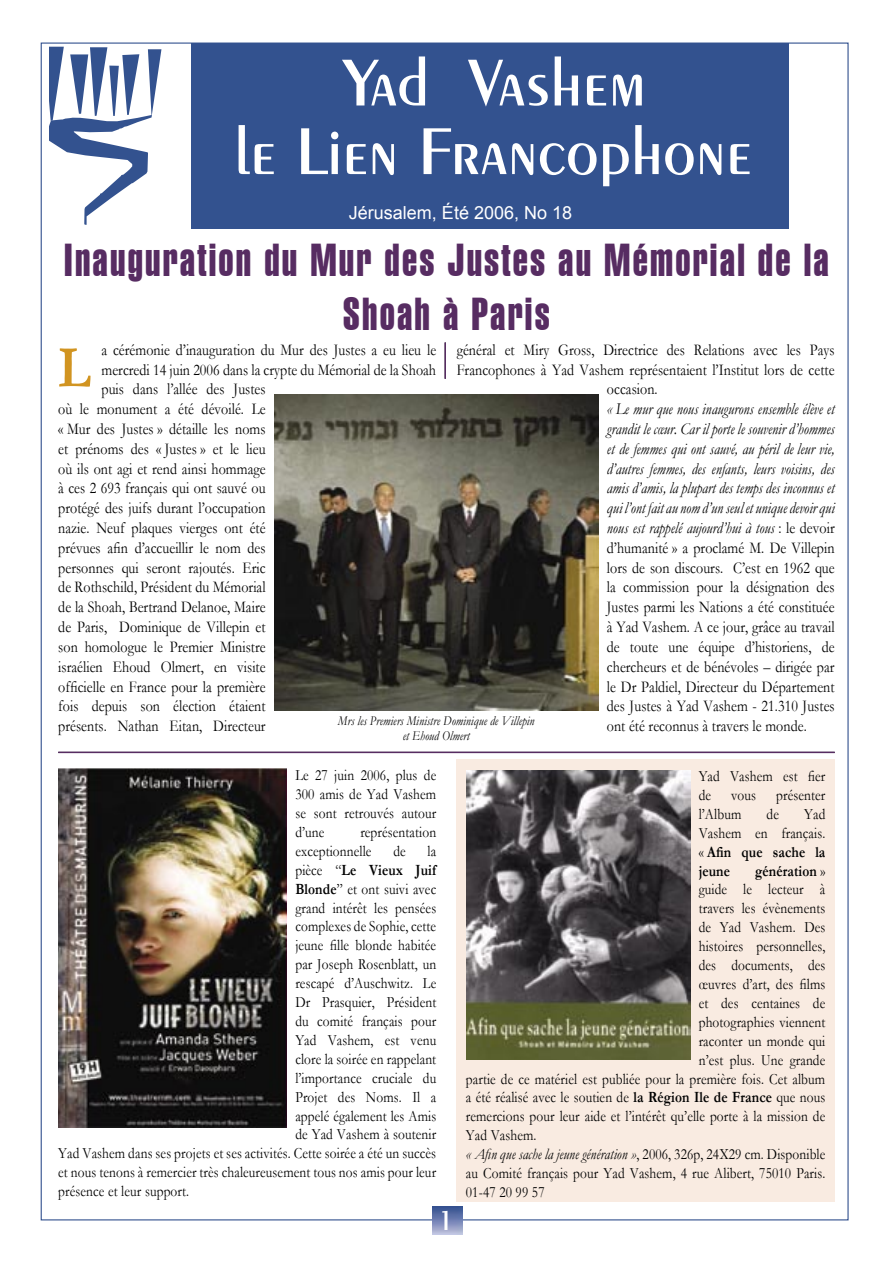
<style>
.page{position:relative;width:893px;height:1263px;background:#fff}
.page>*{position:absolute;margin:0;border:0;box-sizing:border-box;transform-origin:0 0}
.text{font:700 60px "Garamond";color:#d19421;scale:.85 1}
.cot{font:45px/54px "Swiss 911 BT Extra Compressed";letter-spacing:.05em;color:#572c62;text-align:center}
.t1{font:600 28.5px "Exotic 350 BT";color:#fff}
.t2{font:18px "Arial";color:#fff}
.text-2{font:16.5px/19.8px "Garamond";letter-spacing:.005em;color:#000;text-align:justify;scale:.85 1}
.text-3{font:15.75px/18.9px "Garamond";letter-spacing:.01em;color:#000;text-align:justify;scale:.85 1}
.text-4{font:700 15.75px "Garamond";letter-spacing:.01em;color:#000;scale:.85 1}
.pic{font:italic 13.5px/15px "Garamond";letter-spacing:.01em;color:#000;text-align:center;scale:.85 1}
.s1{font-style:italic}
.s2{font-weight:400}
.s3{font-weight:700}
</style>
<div class="page">
<img style="left:433px;top:1207px;width:29px;height:27px">
<div style="left:457px;top:759px;width:378px;height:442px;background:#f9ebe1"></div>
<div style="left:191px;top:43px;width:598px;height:186px;background:#33528f"></div>
<svg style="left:342px;top:56px;width:83px;height:49px"></svg>
<svg style="left:468px;top:60px;width:80px;height:47px"></svg>
<svg style="left:555px;top:56px;width:23px;height:49px"></svg>
<svg style="left:587px;top:75px;width:19px;height:30px"></svg>
<svg style="left:613px;top:75px;width:29px;height:31px"></svg>
<svg style="left:239px;top:125px;width:35px;height:49px"></svg>
<svg style="left:301px;top:128px;width:37px;height:46px"></svg>
<svg style="left:347px;top:144px;width:19px;height:30px"></svg>
<svg style="left:373px;top:143px;width:21px;height:32px"></svg>
<svg style="left:424px;top:128px;width:109px;height:47px"></svg>
<svg style="left:540px;top:143px;width:57px;height:32px"></svg>
<svg style="left:603px;top:144px;width:26px;height:42px"></svg>
<svg style="left:635px;top:125px;width:24px;height:49px"></svg>
<svg style="left:665px;top:143px;width:29px;height:32px"></svg>
<svg style="left:700px;top:143px;width:21px;height:32px"></svg>
<svg style="left:730px;top:144px;width:20px;height:30px"></svg>
<svg style="left:49px;top:47px;width:112px;height:178px"></svg>
<img style="left:274px;top:394px;width:324px;height:316px">
<img style="left:58px;top:769px;width:229px;height:358px">
<img style="left:467px;top:771px;width:223px;height:288px">
<hr style="left:58px;top:752px;width:777px;height:1px;background:#572c62">
<hr style="left:444px;top:342px;width:2px;height:37px;background:#572c62">
<p class="t2" style="left:349px;top:200px;width:225px">Jérusalem, Été 2006, No 18</p>
<p class="cot" style="left:64px;top:233px;width:766px">Inauguration du Mur des Justes au Mémorial de la<br>Shoah à Paris</p>
<p class="text" style="left:58px;top:327px;width:40px">L</p>
<p class="text-2" style="left:101px;top:339px;width:395px">a cérémonie d’inauguration du Mur des Justes a eu lieu le</p>
<p class="text-2" style="left:101px;top:359px;width:395px">mercredi 14 juin 2006 dans la crypte du Mémorial de la Shoah</p>
<p class="text-2" style="left:101px;top:379px;width:195px">puis dans l’allée des Justes</p>
<p class="text-2" style="left:58px;top:399px;width:245px">où le monument a été dévoilé. Le</p>
<p class="text-2" style="left:58px;top:419px;width:245px">« Mur des Justes » détaille les noms</p>
<p class="text-2" style="left:58px;top:438px;width:245px">et prénoms des « Justes » et le lieu</p>
<p class="text-2" style="left:58px;top:458px;width:246px">où ils ont agi et rend ainsi hommage</p>
<p class="text-2" style="left:58px;top:478px;width:245px">à ces 2 693 français qui ont sauvé ou</p>
<p class="text-2" style="left:58px;top:498px;width:245px">protégé des juifs durant l’occupation</p>
<p class="text-2" style="left:58px;top:518px;width:245px">nazie. Neuf plaques vierges ont été</p>
<p class="text-2" style="left:58px;top:537px;width:245px">prévues afin d’accueillir le nom des</p>
<p class="text-2" style="left:58px;top:557px;width:245px">personnes qui seront rajoutés. Eric</p>
<p class="text-2" style="left:58px;top:577px;width:245px">de Rothschild, Président du Mémorial</p>
<p class="text-2" style="left:58px;top:597px;width:245px">de la Shoah, Bertrand Delanoe, Maire</p>
<p class="text-2" style="left:58px;top:617px;width:245px">de Paris, Dominique de Villepin et</p>
<p class="text-2" style="left:58px;top:636px;width:245px">son homologue le Premier Ministre</p>
<p class="text-2" style="left:58px;top:656px;width:245px">israélien Ehoud Olmert, en visite</p>
<p class="text-2" style="left:58px;top:676px;width:245px">officielle en France pour la première</p>
<p class="text-2" style="left:58px;top:696px;width:245px">fois depuis son élection étaient</p>
<p class="text-2" style="left:58px;top:716px;width:245px">présents. Nathan Eitan, Directeur</p>
<p class="text-2" style="left:457px;top:339px;width:446px">général et Miry Gross, Directrice des Relations avec les Pays</p>
<p class="text-2" style="left:457px;top:359px;width:446px">Francophones à Yad Vashem représentaient l’Institut lors de cette</p>
<p class="text-2" style="left:607px;top:379px;width:61px">occasion.</p>
<p class="text-2" style="left:607px;top:399px;width:270px"><span class="s1">« Le mur que nous inaugurons ensemble élève et grandit le cœur. Car il porte le souvenir d’hommes et de femmes qui ont sauvé, au péril de leur vie, d’autres femmes, des enfants, leurs voisins, des amis d’amis, la plupart des temps des inconnus et qui l’ont fait au nom d’un seul et unique devoir qui nous est rappelé aujourd’hui à tous</span> : le devoir d’humanité » a proclamé M. De Villepin lors de son discours. C’est en 1962 que la commission pour la désignation des Justes parmi les Nations a été constituée à Yad Vashem. A ce jour, grâce au travail de toute une équipe d’historiens, de chercheurs et de bénévoles – dirigée par le Dr Paldiel, Directeur du Département des Justes à Yad Vashem - 21.310 Justes ont été reconnus à travers le monde.</p>
<p class="pic" style="left:338px;top:712px;width:233px">Mrs les Premiers Ministre Dominique de Villepin et Ehoud Olmert</p>
<p class="text-3" style="left:295px;top:765px;width:167px">Le 27 juin 2006, plus de 300 amis de Yad Vashem se sont retrouvés autour d’une</p>
<p class="text-3" style="left:295px;top:822px;width:167px;text-indent:65px">représentation exceptionnelle</p>
<p class="text-3" style="left:393px;top:841px;width:16px">de</p>
<p class="text-3" style="left:428px;top:841px;width:12px">la</p>
<p class="text-4" style="left:295px;top:859px;width:167px"><span class="s2">pièce “</span>Le Vieux Juif</p>
<p class="text-3" style="left:295px;top:879px;width:167px"><span class="s3">Blonde</span>” et ont suivi avec</p>
<p class="text-3" style="left:295px;top:898px;width:167px">grand intérêt les pensées</p>
<p class="text-3" style="left:295px;top:917px;width:167px">complexes de Sophie, cette</p>
<p class="text-3" style="left:295px;top:935px;width:167px">jeune fille blonde habitée</p>
<p class="text-3" style="left:295px;top:954px;width:167px">par Joseph Rosenblatt, un</p>
<p class="text-3" style="left:295px;top:973px;width:167px">rescapé d’Auschwitz. Le</p>
<p class="text-3" style="left:295px;top:992px;width:167px">Dr Prasquier, Président</p>
<p class="text-3" style="left:295px;top:1011px;width:167px">du comité français pour</p>
<p class="text-3" style="left:295px;top:1030px;width:167px">Yad Vashem, est venu</p>
<p class="text-3" style="left:295px;top:1049px;width:167px">clore la soirée en rappelant</p>
<p class="text-3" style="left:295px;top:1068px;width:167px">l’importance cruciale du</p>
<p class="text-3" style="left:295px;top:1087px;width:167px">Projet des Noms. Il a</p>
<p class="text-3" style="left:295px;top:1106px;width:167px">appelé également les Amis</p>
<p class="text-3" style="left:295px;top:1124px;width:167px">de Yad Vashem à soutenir</p>
<p class="text-3" style="left:58px;top:1143px;width:446px">Yad Vashem dans ses projets et ses activités. Cette soirée a été un succès</p>
<p class="text-3" style="left:58px;top:1162px;width:446px">et nous tenons à remercier très chaleureusement tous nos amis pour leur</p>
<p class="text-3" style="left:58px;top:1181px;width:156px">présence et leur support.</p>
<p class="t1" style="left:442px;top:1204px;width:10px">1</p>
<p class="text-3" style="left:699px;top:766px;width:150px">Yad Vashem est fier de</p>
<p class="text-3" style="left:731px;top:785px;width:31px">vous</p>
<p class="text-3" style="left:776px;top:785px;width:59px">présenter</p>
<p class="text-3" style="left:699px;top:804px;width:52px">l’Album</p>
<p class="text-3" style="left:767px;top:804px;width:16px">de</p>
<p class="text-3" style="left:699px;top:804px;width:151px;text-indent:106px">Yad Vashem en français. « <span class="s3">Afin que sache la jeune</span></p>
<p class="text-4" style="left:755px;top:860px;width:84px">génération <span class="s2">»</span></p>
<p class="text-3" style="left:699px;top:880px;width:150px">guide le lecteur à</p>
<p class="text-3" style="left:699px;top:898px;width:150px">travers les évènements</p>
<p class="text-3" style="left:699px;top:917px;width:150px">de Yad Vashem. Des</p>
<p class="text-3" style="left:699px;top:936px;width:150px">histoires personnelles,</p>
<p class="text-3" style="left:699px;top:955px;width:151px">des documents, des</p>
<p class="text-3" style="left:699px;top:974px;width:151px">œuvres d’art, des films</p>
<p class="text-3" style="left:699px;top:993px;width:151px">et des centaines de</p>
<p class="text-3" style="left:699px;top:1012px;width:150px">photographies viennent</p>
<p class="text-3" style="left:699px;top:1031px;width:150px">raconter un monde qui</p>
<p class="text-3" style="left:699px;top:1050px;width:151px">n’est plus. Une grande</p>
<p class="text-3" style="left:466px;top:1069px;width:424px">partie de ce matériel est publiée pour la première fois. Cet album</p>
<p class="text-3" style="left:466px;top:1087px;width:424px">a été réalisé avec le soutien de <span class="s3">la Région Ile de France</span> que nous</p>
<p class="text-3" style="left:466px;top:1106px;width:424px">remercions pour leur aide et l’intérêt qu’elle porte à la mission de</p>
<p class="text-3" style="left:466px;top:1125px;width:85px">Yad Vashem.</p>
<p class="text-3" style="left:466px;top:1144px;width:424px"><span class="s1">« Afin que sache la jeune génération »</span>, 2006, 326p, 24X29 cm. Disponible au Comité français pour Yad Vashem, 4 rue Alibert, 75010 Paris.<br>01-47 20 99 57</p>
</div>
